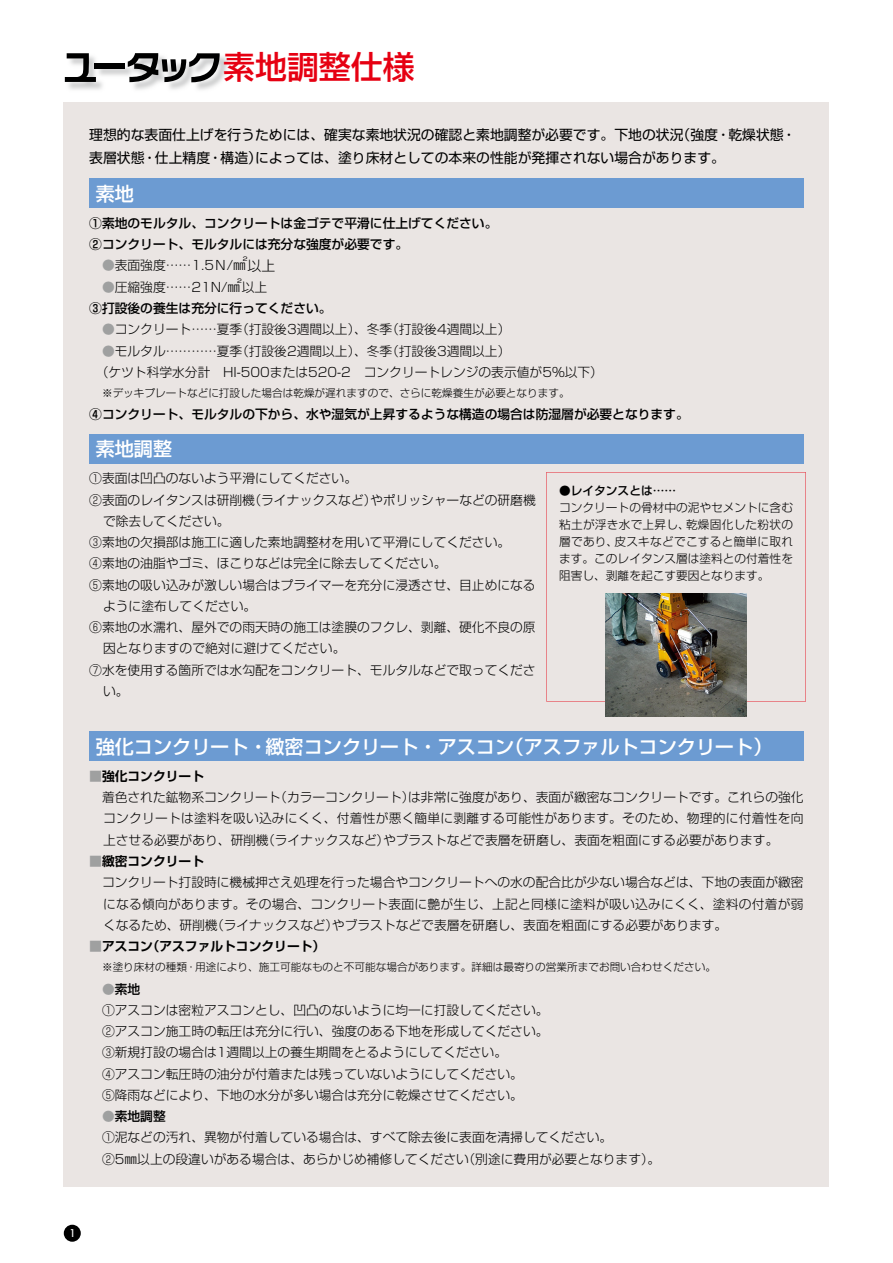
<style>
.page{position:relative;width:893px;height:1263px;background:#fff}
.page>*{position:absolute;margin:0;border:0;box-sizing:border-box;transform-origin:0 0}
.t1{font:31.95px "Shin Go Pro Medium 90 pv RKSJ H";color:#e60012}
.t2{font:19.2px "Shin Go Medium 83 pv RKSJ H";color:#fff}
.t3{font:13.8px/23.4px "Shin Go regular 83 pv RKSJ H";color:#000}
.t4{font:12.75px/21.3px "Shin Go Pro Light 90 pv RKSJ H";color:#000}
.t5{font:12.75px/21.3px "Shin Go Medium 83 pv RKSJ H";color:#000}
.t6{font:12.75px "Shin Go De Bold 83 pv RKSJ H";color:#000}
.t7{font:11.7px/17px "Shin Go Pro Light 90 pv RKSJ H";color:#000;text-align:justify}
.t8{font:11.7px "Shin Go Medium 83 pv RKSJ H";color:#000}
.t9{font:10.65px "Shin Go Pro Light 90 pv RKSJ H";color:#000}
.t10{font:500 10.65px "ITC Avant Garde Pro";color:#fff}
.t11{font:5.7px "Shin Go regular 83 pv RKSJ H";color:#000;scale:1.11 1}
.s1{color:#9fa0a0}
.s2{font-size:13.8px}
</style>
<div class="page">
<div style="left:64px;top:1225px;width:17px;height:17px;background:#000;border-radius:50%"></div>
<div style="left:64px;top:102px;width:765px;height:1084px;background:#eae5e3"></div>
<img style="left:64px;top:56px;width:164px;height:34px">
<svg style="left:65px;top:53px;width:31px;height:29px"></svg>
<div style="left:95px;top:63px;width:30px;height:5px;background:#000"></div>
<svg style="left:128px;top:53px;width:92px;height:29px"></svg>
<svg style="left:546px;top:472px;width:260px;height:230px"></svg>
<div style="left:89px;top:179px;width:715px;height:29px;background:#6c9bd2"></div>
<div style="left:89px;top:434px;width:715px;height:29px;background:#6c9bd2"></div>
<div style="left:89px;top:731px;width:715px;height:30px;background:#6c9bd2"></div>
<img style="left:606px;top:593px;width:140px;height:123px">
<h1 class="t1" style="left:223px;top:55px;width:193px">素地調整仕様</h1>
<p class="t3" style="left:89px;top:125px;width:708px">理想的な表面仕上げを行うためには、確実な素地状況の確認と素地調整が必要です。下地の状況（強度・乾燥状態・表層状態・仕上精度・構造）によっては、塗り床材としての本来の性能が発揮されない場合があります。</p>
<h2 class="t2" style="left:96px;top:186px;width:40px">素地</h2>
<p class="t5" style="left:89px;top:214px;width:410px">①素地のモルタル、コンクリートは金ゴテで平滑に仕上げてください。<br>②コンクリート、モルタルには充分な強度が必要です。</p>
<p class="t4" style="left:102px;top:256px;width:175px"><span class="s1">●</span>表面強度……1.5Ｎ/㎜<span class="s2">以上</span></p>
<p class="t11" style="left:243px;top:257px;width:6px">2</p>
<p class="t4" style="left:102px;top:278px;width:167px"><span class="s1">●</span>圧縮強度……21N/㎜以上</p>
<p class="t11" style="left:237px;top:279px;width:6px">2</p>
<p class="t5" style="left:89px;top:299px;width:244px">③打設後の養生は充分に行ってください。</p>
<p class="t4" style="left:102px;top:321px;width:410px"><span class="s1">●</span>コンクリート……夏季（打設後3週間以上）、冬季（打設後4週間以上）</p>
<p class="t4" style="left:96px;top:342px;width:509px;text-indent:6px"><span class="s1">●</span>モルタル…………夏季（打設後2週間以上）、冬季（打設後3週間以上）<br>（ケツト科学水分計　HI-500または520-2　コンクリートレンジの表示値が5％以下）</p>
<p class="t9" style="left:102px;top:389px;width:469px">※デッキプレートなどに打設した場合は乾燥が遅れますので、さらに乾燥養生が必要となります。</p>
<p class="t5" style="left:89px;top:406px;width:601px">④コンクリート、モルタルの下から、水や湿気が上昇するような構造の場合は防湿層が必要となります。</p>
<h2 class="t2" style="left:96px;top:441px;width:78px">素地調整</h2>
<p class="t4" style="left:89px;top:469px;width:269px">①表面は凹凸のないよう平滑にしてください。</p>
<p class="t4" style="left:89px;top:491px;width:448px">②表面のレイタンスは研削機（ライナックスなど）やポリッシャーなどの研磨機</p>
<p class="t4" style="left:103px;top:512px;width:128px">で除去してください。</p>
<p class="t4" style="left:89px;top:533px;width:422px">③素地の欠損部は施工に適した素地調整材を用いて平滑にしてください。</p>
<p class="t4" style="left:89px;top:555px;width:359px">④素地の油脂やゴミ、ほこりなどは完全に除去してください。</p>
<p class="t4" style="left:89px;top:576px;width:448px">⑤素地の吸い込みが激しい場合はプライマーを充分に浸透させ、目止めになる</p>
<p class="t4" style="left:103px;top:597px;width:155px">ように塗布してください。</p>
<p class="t4" style="left:89px;top:618px;width:448px">⑥素地の水濡れ、屋外での雨天時の施工は塗膜のフクレ、剥離、硬化不良の原</p>
<p class="t4" style="left:103px;top:640px;width:244px">因となりますので絶対に避けてください。</p>
<p class="t4" style="left:89px;top:661px;width:448px">⑦水を使用する箇所では水勾配をコンクリート、モルタルなどで取ってくださ</p>
<p class="t4" style="left:103px;top:682px;width:27px">い。</p>
<p class="t8" style="left:559px;top:486px;width:118px">●レイタンスとは……</p>
<p class="t7" style="left:559px;top:501px;width:235px">コンクリートの骨材中の泥やセメントに含む粘土が浮き水で上昇し、乾燥固化した粉状の層であり、皮スキなどでこすると簡単に取れます。このレイタンス層は塗料との付着性を阻害し、剥離を起こす要因となります。</p>
<h2 class="t2" style="left:96px;top:739px;width:678px">強化コンクリート・緻密コンクリート・アスコン（アスファルトコンクリート）</h2>
<p class="t6" style="left:89px;top:771px;width:116px"><span class="s1">■</span>強化コンクリート</p>
<p class="t4" style="left:103px;top:788px;width:702px;text-align:justify;text-indent:-14px">　着色された鉱物系コンクリート（カラーコンクリート）は非常に強度があり、表面が緻密なコンクリートです。これらの強化コンクリートは塗料を吸い込みにくく、付着性が悪く簡単に剥離する可能性があります。そのため、物理的に付着性を向上させる必要があり、研削機（ライナックスなど）やブラストなどで表層を研磨し、表面を粗面にする必要があります。</p>
<p class="t6" style="left:89px;top:856px;width:116px"><span class="s1">■</span>緻密コンクリート</p>
<p class="t4" style="left:103px;top:873px;width:702px;text-align:justify;text-indent:-14px">　コンクリート打設時に機械押さえ処理を行った場合やコンクリートへの水の配合比が少ない場合などは、下地の表面が緻密になる傾向があります。その場合、コンクリート表面に艶が生じ、上記と同様に塗料が吸い込みにくく、塗料の付着が弱くなるため、研削機（ライナックスなど）やブラストなどで表層を研磨し、表面を粗面にする必要があります。</p>
<p class="t6" style="left:89px;top:941px;width:237px"><span class="s1">■</span>アスコン（アスファルトコンクリート）</p>
<p class="t9" style="left:102px;top:963px;width:615px">※塗り床材の種類・用途により、施工可能なものと不可能な場合があります。詳細は最寄りの営業所までお問い合わせください。</p>
<p class="t5" style="left:102px;top:980px;width:40px"><span class="s1">●</span>素地</p>
<p class="t4" style="left:89px;top:1001px;width:461px">　①アスコンは密粒アスコンとし、凹凸のないように均一に打設してください。　②アスコン施工時の転圧は充分に行い、強度のある下地を形成してください。　③新規打設の場合は1週間以上の養生期間をとるようにしてください。<br>　④アスコン転圧時の油分が付着または残っていないようにしてください。　⑤降雨などにより、下地の水分が多い場合は充分に乾燥させてください。</p>
<p class="t5" style="left:102px;top:1107px;width:65px"><span class="s1">●</span>素地調整</p>
<p class="t4" style="left:89px;top:1129px;width:572px">　①泥などの汚れ、異物が付着している場合は、すべて除去後に表面を清掃してください。<br>　②5㎜以上の段違いがある場合は、あらかじめ補修してください（別途に費用が必要となります）。</p>
<p class="t10" style="left:69px;top:1227px;width:7px">1</p>
</div>
